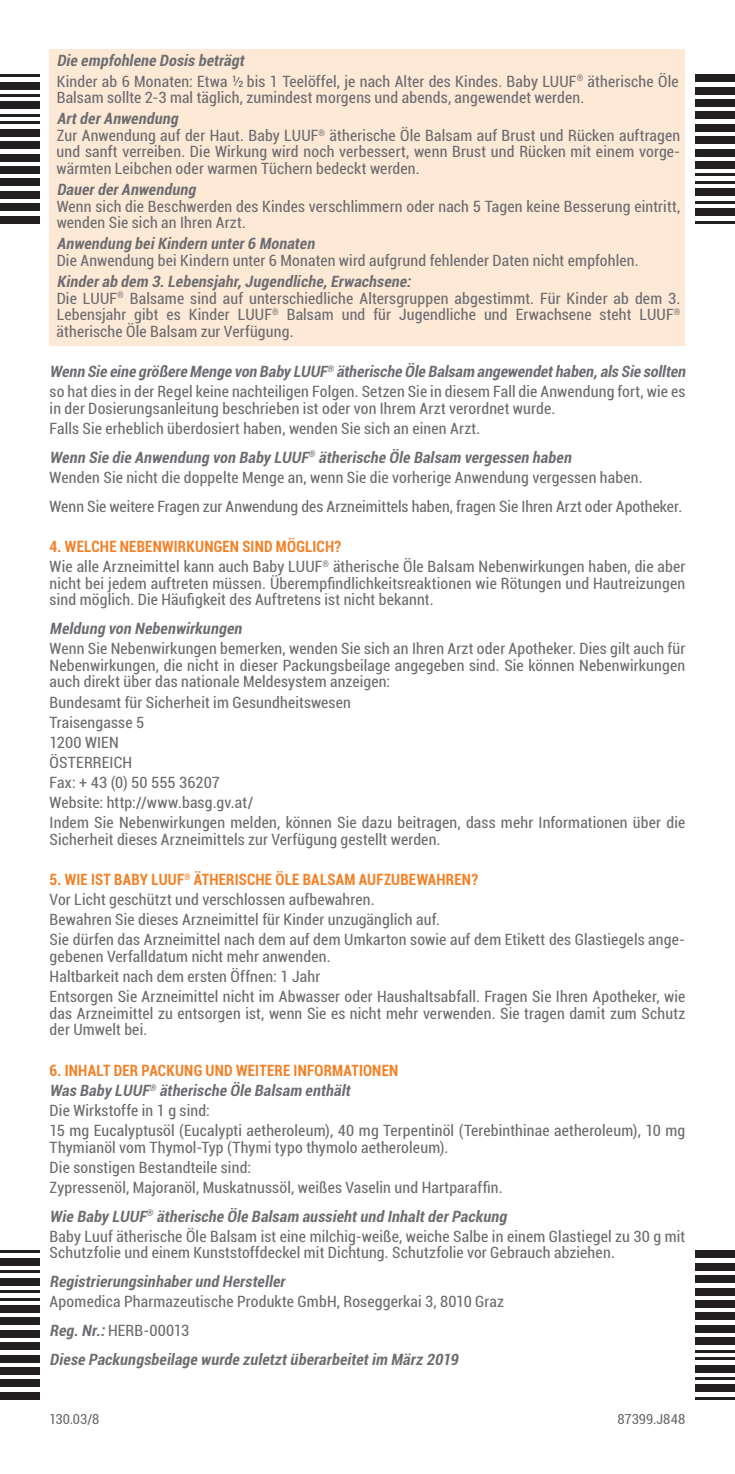
<style>
.page{position:relative;width:735px;height:1474px;background:#fff}
.page>*{position:absolute;margin:0;border:0;box-sizing:border-box;transform-origin:0 0}
.t1{font:condensed 15.75px/20.1px "Roboto";letter-spacing:.01em;color:#6c6d70}
.t2{font:italic 700 condensed 15.75px "Roboto";color:#6c6d70}
.t3{font:condensed 14px "Roboto";color:#6c6d70}
.s1{font-weight:700;font-style:italic}
.s2{font-weight:700;color:#f48026}
</style>
<div class="page">
<div style="left:50px;top:49px;width:635px;height:296px;background:#fee9d6"></div>
<hr style="left:694px;top:201px;width:40px;height:2px;background:#231f20">
<hr style="left:694px;top:181px;width:40px;height:3px;background:#231f20">
<hr style="left:694px;top:221px;width:40px;height:2px;background:#231f20">
<hr style="left:694px;top:174px;width:40px;height:2px;background:#231f20">
<div style="left:694px;top:99px;width:40px;height:8px;background:#231f20"></div>
<div style="left:694px;top:74px;width:40px;height:8px;background:#231f20"></div>
<div style="left:694px;top:189px;width:40px;height:7px;background:#231f20"></div>
<div style="left:694px;top:124px;width:40px;height:7px;background:#231f20"></div>
<div style="left:694px;top:149px;width:40px;height:7px;background:#231f20"></div>
<div style="left:694px;top:161px;width:40px;height:8px;background:#231f20"></div>
<div style="left:694px;top:112px;width:40px;height:7px;background:#231f20"></div>
<div style="left:694px;top:87px;width:40px;height:7px;background:#231f20"></div>
<div style="left:694px;top:136px;width:40px;height:8px;background:#231f20"></div>
<div style="left:694px;top:208px;width:40px;height:8px;background:#231f20"></div>
<hr style="left:694px;top:1377px;width:40px;height:2px;background:#231f20">
<hr style="left:694px;top:1357px;width:40px;height:2px;background:#231f20">
<hr style="left:694px;top:1396px;width:40px;height:3px;background:#231f20">
<hr style="left:694px;top:1349px;width:40px;height:3px;background:#231f20">
<div style="left:694px;top:1275px;width:40px;height:7px;background:#231f20"></div>
<div style="left:694px;top:1250px;width:40px;height:8px;background:#231f20"></div>
<div style="left:694px;top:1364px;width:40px;height:8px;background:#231f20"></div>
<div style="left:694px;top:1300px;width:40px;height:7px;background:#231f20"></div>
<div style="left:694px;top:1324px;width:40px;height:8px;background:#231f20"></div>
<div style="left:694px;top:1337px;width:40px;height:7px;background:#231f20"></div>
<div style="left:694px;top:1287px;width:40px;height:8px;background:#231f20"></div>
<div style="left:694px;top:1262px;width:40px;height:8px;background:#231f20"></div>
<div style="left:694px;top:1312px;width:40px;height:8px;background:#231f20"></div>
<div style="left:694px;top:1384px;width:40px;height:7px;background:#231f20"></div>
<hr style="left:0;top:94px;width:40px;height:3px;background:#231f20">
<hr style="left:0;top:114px;width:40px;height:3px;background:#231f20">
<hr style="left:0;top:74px;width:40px;height:3px;background:#231f20">
<hr style="left:0;top:122px;width:40px;height:2px;background:#231f20">
<div style="left:0;top:191px;width:40px;height:7px;background:#231f20"></div>
<div style="left:0;top:216px;width:40px;height:7px;background:#231f20"></div>
<div style="left:0;top:102px;width:40px;height:7px;background:#231f20"></div>
<div style="left:0;top:166px;width:40px;height:8px;background:#231f20"></div>
<div style="left:0;top:141px;width:40px;height:8px;background:#231f20"></div>
<div style="left:0;top:129px;width:40px;height:7px;background:#231f20"></div>
<div style="left:0;top:179px;width:40px;height:7px;background:#231f20"></div>
<div style="left:0;top:203px;width:40px;height:8px;background:#231f20"></div>
<div style="left:0;top:154px;width:40px;height:7px;background:#231f20"></div>
<div style="left:0;top:82px;width:40px;height:7px;background:#231f20"></div>
<hr style="left:0;top:1270px;width:40px;height:2px;background:#231f20">
<hr style="left:0;top:1290px;width:40px;height:2px;background:#231f20">
<hr style="left:0;top:1250px;width:40px;height:3px;background:#231f20">
<hr style="left:0;top:1297px;width:40px;height:3px;background:#231f20">
<div style="left:0;top:1367px;width:40px;height:7px;background:#231f20"></div>
<div style="left:0;top:1391px;width:40px;height:8px;background:#231f20"></div>
<div style="left:0;top:1277px;width:40px;height:8px;background:#231f20"></div>
<div style="left:0;top:1342px;width:40px;height:7px;background:#231f20"></div>
<div style="left:0;top:1317px;width:40px;height:7px;background:#231f20"></div>
<div style="left:0;top:1305px;width:40px;height:7px;background:#231f20"></div>
<div style="left:0;top:1354px;width:40px;height:8px;background:#231f20"></div>
<div style="left:0;top:1379px;width:40px;height:7px;background:#231f20"></div>
<div style="left:0;top:1329px;width:40px;height:8px;background:#231f20"></div>
<div style="left:0;top:1258px;width:40px;height:7px;background:#231f20"></div>
<p class="t1" style="left:57px;top:50px;width:623px"><span class="s1">Die empfohlene Dosis beträgt<br></span>Kinder ab 6 Monaten: Etwa ½ bis 1 Teelöffel, je nach Alter des Kindes. Baby LUUF<sup>®</sup> ätherische Öle</p>
<p class="t1" style="left:57px;top:87px;width:529px">Balsam sollte 2-3 mal täglich, zumindest morgens und abends, angewendet werden.</p>
<p class="t1" style="left:57px;top:110px;width:625px;line-height:16.6px"><span class="s1">ArtderAnwendung<br></span>Zur Anwendung auf der Haut. Baby LUUF<sup>®</sup> ätherische Öle Balsam auf Brust und Rücken auftragen und sanft verreiben. Die Wirkung wird noch verbessert, wenn Brust und Rücken mit einem vorge&shy;wärmten Leibchen oder warmen Tüchern bedeckt werden.</p>
<p class="t2" style="left:57px;top:178px;width:144px">DauerderAnwendung</p>
<p class="t1" style="left:57px;top:197px;width:625px;line-height:16.6px">Wenn sich die Beschwerden des Kindes verschlimmern oder nach 5 Tagen keine Besserung eintritt, wenden Sie sich an Ihren Arzt.</p>
<p class="t2" style="left:57px;top:232px;width:263px">Anwendung beiKindern unter6 Monaten</p>
<p class="t1" style="left:57px;top:250px;width:583px">Die Anwendung bei Kindern unter 6 Monaten wird aufgrund fehlender Daten nicht empfohlen.</p>
<p class="t1" style="left:57px;top:272px;width:625px;line-height:16.6px"><span class="s1">Kinderab dem 3.Lebensjahr,Jugendliche,Erwachsene:<br></span>Die LUUF<sup>®</sup> Balsame sind auf unterschiedliche Altersgruppen abgestimmt. Für Kinder ab dem 3.<br>Lebensjahr gibt es Kinder LUUF<sup>®</sup> Balsam und für Jugendliche und Erwachsene steht LUUF<sup>® </sup>ätherische Öle Balsam zur Verfügung.</p>
<p class="t1" style="left:50px;top:361px;width:640px"><span class="s1">Wenn SieeinegrößereMengevon BabyLUUF</span><sup>®</sup> <span class="s1">ätherischeÖleBalsam angewendethaben,alsSiesollten </span>so hat dies in der Regel keine nachteiligen Folgen. Setzen Sie in diesem Fall die Anwendung fort, wie es</p>
<p class="t1" style="left:50px;top:397px;width:507px">in der Dosierungsanleitung beschrieben ist oder von Ihrem Arzt verordnet wurde.<br>Falls Sie erheblich überdosiert haben, wenden Sie sich an einen Arzt.</p>
<p class="t1" style="left:50px;top:446px;width:594px"><span class="s1">Wenn Sie die Anwendung von Baby LUUF</span><sup>®</sup> <span class="s1">ätherische Öle Balsam vergessen haben<br></span>Wenden Sie nicht die doppelte Menge an, wenn Sie die vorherige Anwendung vergessen haben.</p>
<p class="t1" style="left:50px;top:495px;width:633px">Wenn Sie weitere Fragen zur Anwendung des Arzneimittels haben, fragen Sie Ihren Arzt oder Apotheker.</p>
<p class="t1" style="left:50px;top:535px;width:636px"><span class="s2">4. WELCHE NEBENWIRKUNGEN SIND MÖGLICH?<br></span>Wie alle Arzneimittel kann auch Baby LUUF<sup>®</sup> ätherische Öle Balsam Nebenwirkungen haben, die aber</p>
<p class="t1" style="left:50px;top:574px;width:636px;line-height:16.6px">nicht bei jedem auftreten müssen. Überempfindlichkeitsreaktionen wie Rötungen und Hautreizungen sind möglich. Die Häufigkeit des Auftretens ist nicht bekannt.</p>
<p class="t2" style="left:50px;top:617px;width:197px">Meldung von Nebenwirkungen</p>
<p class="t1" style="left:50px;top:639px;width:636px;line-height:16.6px;text-align:justify">Wenn Sie Nebenwirkungen bemerken, wenden Sie sich an Ihren Arzt oder Apotheker. Dies gilt auch für Nebenwirkungen, die nicht in dieser Packungsbeilage angegeben sind. Sie können Nebenwirkungen auch direkt über das nationale Meldesystem anzeigen:</p>
<p class="t1" style="left:50px;top:691px;width:636px">Bundesamt für Sicherheit im Gesundheitswesen<br>Traisengasse 5<br>1200 WIEN<br>ÖSTERREICH<br>Fax: + 43 (0) 50 555 36207<br>Website: http://www.basg.gv.at/<br>Indem Sie Nebenwirkungen melden, können Sie dazu beitragen, dass mehr Informationen über die</p>
<p class="t1" style="left:50px;top:828px;width:392px">Sicherheit dieses Arzneimittels zur Verfügung gestellt werden.</p>
<p class="t1" style="left:50px;top:868px;width:636px"><span class="s2">5. WIE IST BABY LUUF</span><sup>®</sup> <span class="s2">ÄTHERISCHE ÖLE BALSAM AUFZUBEWAHREN?<br></span>Vor Licht geschützt und verschlossen aufbewahren.<br>Bewahren Sie dieses Arzneimittel für Kinder unzugänglich auf.<br>Sie dürfen das Arzneimittel nach dem auf dem Umkarton sowie auf dem Etikett des Glastiegels ange-</p>
<p class="t1" style="left:50px;top:945px;width:636px">gebenen Verfalldatum nicht mehr anwenden.<br>Haltbarkeit nach dem ersten Öffnen: 1 Jahr<br>Entsorgen Sie Arzneimittel nicht im Abwasser oder Haushaltsabfall. Fragen Sie Ihren Apotheker, wie</p>
<p class="t1" style="left:50px;top:1004px;width:636px;line-height:16.6px">das Arzneimittel zu entsorgen ist, wenn Sie es nicht mehr verwenden. Sie tragen damit zum Schutz der Umwelt bei.</p>
<p class="t1" style="left:50px;top:1059px;width:636px"><span class="s2">6. INHALT DER PACKUNG UND WEITERE INFORMATIONEN<br></span><span class="s1">Was Baby LUUF</span><sup>®</sup> <span class="s1">ätherische Öle Balsam enthält<br></span>Die Wirkstoffe in 1 g sind:<br>15 mg Eucalyptusöl (Eucalypti aetheroleum), 40 mg Terpentinöl (Terebinthinae aetheroleum), 10 mg</p>
<p class="t1" style="left:50px;top:1136px;width:454px">Thymianöl vom Thymol-Typ (Thymi typo thymolo aetheroleum).<br>Die sonstigen Bestandteile sind:<br>Zypressenöl, Majoranöl, Muskatnussöl, weißes Vaselin und Hartparaffin.</p>
<p class="t1" style="left:50px;top:1205px;width:636px"><span class="s1">Wie Baby LUUF</span><sup>®</sup> <span class="s1">ätherische Öle Balsam aussiehtund InhaltderPackung<br></span>Baby Luuf ätherische Öle Balsam ist eine milchig-weiße, weiche Salbe in einem Glastiegel zu 30 g mit</p>
<p class="t1" style="left:50px;top:1242px;width:566px">Schutzfolie und einem Kunststoffdeckel mit Dichtung. Schutzfolie vor Gebrauch abziehen.</p>
<p class="t2" style="left:50px;top:1270px;width:240px">Registrierungsinhaberund Hersteller</p>
<p class="t1" style="left:50px;top:1286px;width:455px;line-height:28.9px">Apomedica Pharmazeutische Produkte GmbH, Roseggerkai 3, 8010 Graz<br><span class="s1">Reg.Nr.:</span>HERB-00013<br><span class="s1">Diese Packungsbeilage wurde zuletztüberarbeitetim März 2019</span></p>
<p class="t3" style="left:49px;top:1409px;width:52px">130.03/8</p>
<p class="t3" style="left:617px;top:1409px;width:69px">87399.J848</p>
</div>
